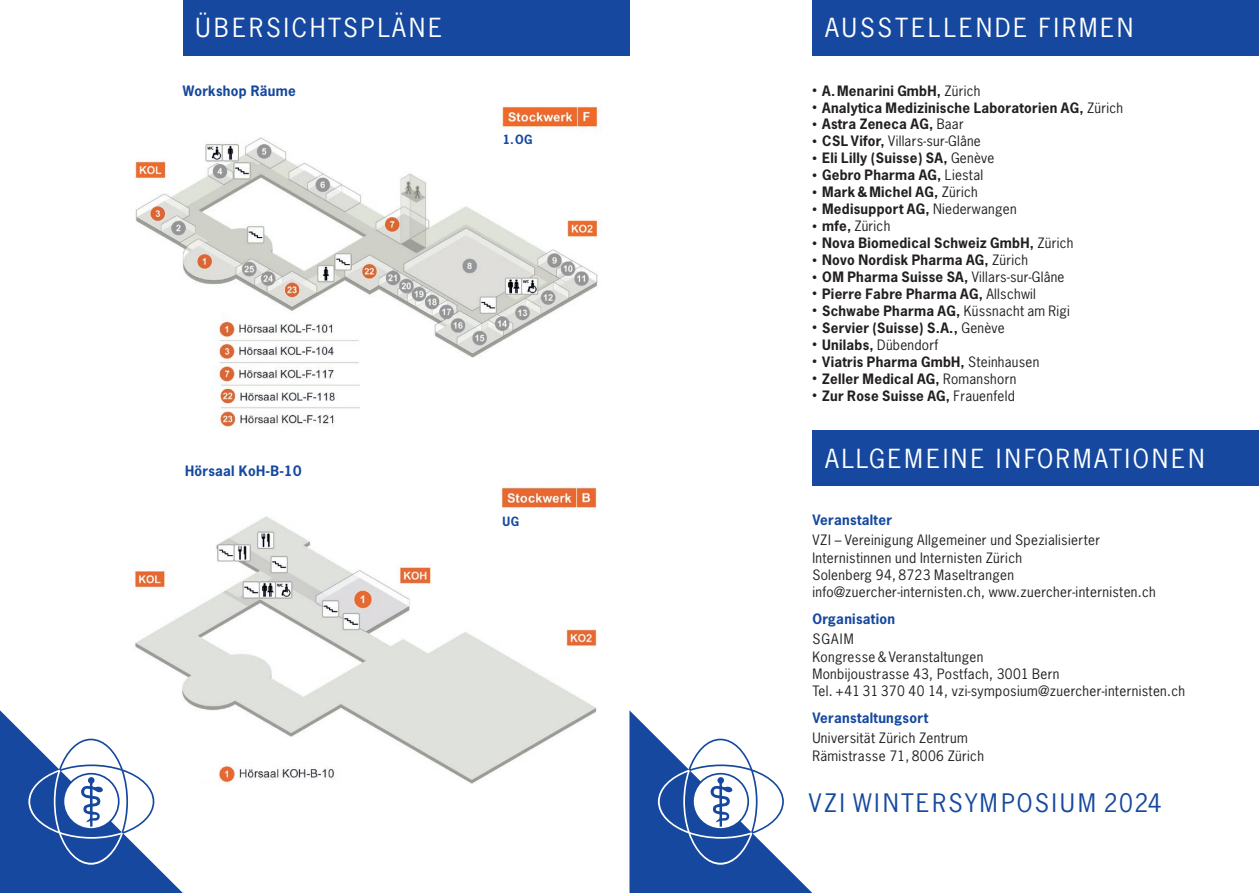
<style>
.page{position:relative;width:1259px;height:893px;background:#fff}
.page>*{position:absolute;margin:0;border:0;box-sizing:border-box;transform-origin:0 0}
.t1{font:24.75px "News Gothic Std";letter-spacing:.12em;color:#fff}
.t2{font:24px "News Gothic Std";letter-spacing:.1em;color:#15489e}
.t3{font:700 13.5px "News Gothic Std";letter-spacing:.02em;color:#231f20}
.t4{font:13.5px/17.2px "News Gothic Std";letter-spacing:.025em;color:#231f20}
.t5{font:700 13.5px "News Gothic Std";letter-spacing:.02em;color:#15489e}
.t6{font:700 12px "News Gothic Std";color:#15489e}
.s1{font-size:9.75px}
.s2{font-weight:400}
.s3{font-weight:700;font-size:9.75px}
.s4{font-weight:700}
</style>
<div class="page">
<img style="left:134px;top:487px;width:463px;height:297px">
<img style="left:212px;top:747px;width:137px;height:37px">
<div style="left:183px;top:0;width:446px;height:55px;background:#15489e"></div>
<svg style="left:629px;top:710px;width:184px;height:183px"></svg>
<svg style="left:0;top:698px;width:196px;height:195px"></svg>
<img style="left:135px;top:106px;width:463px;height:321px">
<div style="left:812px;top:0;width:447px;height:55px;background:#15489e"></div>
<div style="left:812px;top:431px;width:447px;height:55px;background:#15489e"></div>
<h1 class="t1" style="left:196px;top:12px;width:248px">ÜBERSICHTSPLÄNE</h1>
<p class="t5" style="left:183px;top:82px;width:115px">Workshop Räume</p>
<p class="t6" style="left:503px;top:131px;width:31px">1.OG</p>
<p class="t5" style="left:185px;top:462px;width:118px">Hörsaal KoH-B-10</p>
<p class="t6" style="left:502px;top:513px;width:18px">UG</p>
<h1 class="t1" style="left:825px;top:12px;width:309px">AUSSTELLENDE FIRMEN</h1>
<p class="t3" style="left:812px;top:82px;width:170px"><span class="s1">•</span> A. Menarini GmbH, <span class="s2">Zürich</span></p>
<p class="t3" style="left:812px;top:98px;width:312px"><span class="s1">•</span> Analytica Medizinische Laboratorien AG, <span class="s2">Zürich</span></p>
<p class="t3" style="left:812px;top:115px;width:153px"><span class="s1">•</span> Astra Zeneca AG, <span class="s2">Baar</span></p>
<p class="t4" style="left:812px;top:133px;width:170px"><span class="s3">•</span> <span class="s4">CSL Vifor,</span> Villars-sur-Glâne</p>
<p class="t3" style="left:812px;top:149px;width:183px"><span class="s1">•</span> Eli Lilly (Suisse) SA, <span class="s2">Genève</span></p>
<p class="t3" style="left:812px;top:166px;width:172px"><span class="s1">•</span> Gebro Pharma AG, <span class="s2">Liestal</span></p>
<p class="t3" style="left:812px;top:183px;width:167px"><span class="s1">•</span> Mark &amp; Michel AG, <span class="s2">Zürich</span></p>
<p class="t3" style="left:812px;top:200px;width:206px"><span class="s1">•</span> Medisupport AG, <span class="s2">Niederwangen</span></p>
<p class="t4" style="left:812px;top:217px;width:79px"><span class="s3">•</span> <span class="s4">mfe,</span> Zürich</p>
<p class="t3" style="left:812px;top:234px;width:263px"><span class="s1">•</span> Nova Biomedical Schweiz GmbH, <span class="s2">Zürich</span></p>
<p class="t3" style="left:812px;top:251px;width:217px"><span class="s1">•</span> Novo Nordisk Pharma AG, <span class="s2">Zürich</span></p>
<p class="t3" style="left:812px;top:268px;width:254px"><span class="s1">•</span> OM Pharma Suisse SA, <span class="s2">Villars-sur-Glâne</span></p>
<p class="t3" style="left:812px;top:285px;width:225px"><span class="s1">•</span> Pierre Fabre Pharma AG, <span class="s2">Allschwil</span></p>
<p class="t3" style="left:812px;top:302px;width:259px"><span class="s1">•</span> Schwabe Pharma AG, <span class="s2">Küssnacht am Rigi</span></p>
<p class="t3" style="left:812px;top:319px;width:194px"><span class="s1">•</span> Servier (Suisse) S.A., <span class="s2">Genève</span></p>
<p class="t4" style="left:812px;top:336px;width:128px"><span class="s3">•</span> <span class="s4">Unilabs,</span> Dübendorf</p>
<p class="t3" style="left:812px;top:353px;width:228px"><span class="s1">•</span> Viatris Pharma GmbH, <span class="s2">Steinhausen</span></p>
<p class="t3" style="left:812px;top:370px;width:205px"><span class="s1">•</span> Zeller Medical AG, <span class="s2">Romanshorn</span></p>
<p class="t3" style="left:812px;top:387px;width:204px"><span class="s1">•</span> Zur Rose Suisse AG, <span class="s2">Frauenfeld</span></p>
<h1 class="t1" style="left:825px;top:443px;width:381px">ALLGEMEINE INFORMATIONEN</h1>
<p class="t5" style="left:812px;top:511px;width:81px">Veranstalter</p>
<p class="t4" style="left:812px;top:531px;width:345px">VZI – Vereinigung Allgemeiner und Spezialisierter Internistinnen und Internisten Zürich<br>Solenberg 94, 8723 Maseltrangen info@zuercher-internisten.ch, www.zuercher-internisten.ch</p>
<p class="t5" style="left:812px;top:610px;width:84px">Organisation</p>
<p class="t4" style="left:812px;top:630px;width:374px">SGAIM<br>Kongresse &amp; Veranstaltungen<br>Monbijoustrasse 43, Postfach, 3001 Bern<br>Tel. +41 31 370 40 14, vzi-symposium@zuercher-internisten.ch</p>
<p class="t5" style="left:812px;top:709px;width:117px">Veranstaltungsort</p>
<p class="t4" style="left:812px;top:729px;width:173px">Universität Zürich Zentrum<br>Rämistrasse 71, 8006 Zürich</p>
<h2 class="t2" style="left:809px;top:787px;width:354px">VZI WINTERSYMPOSIUM 2024</h2>
</div>
